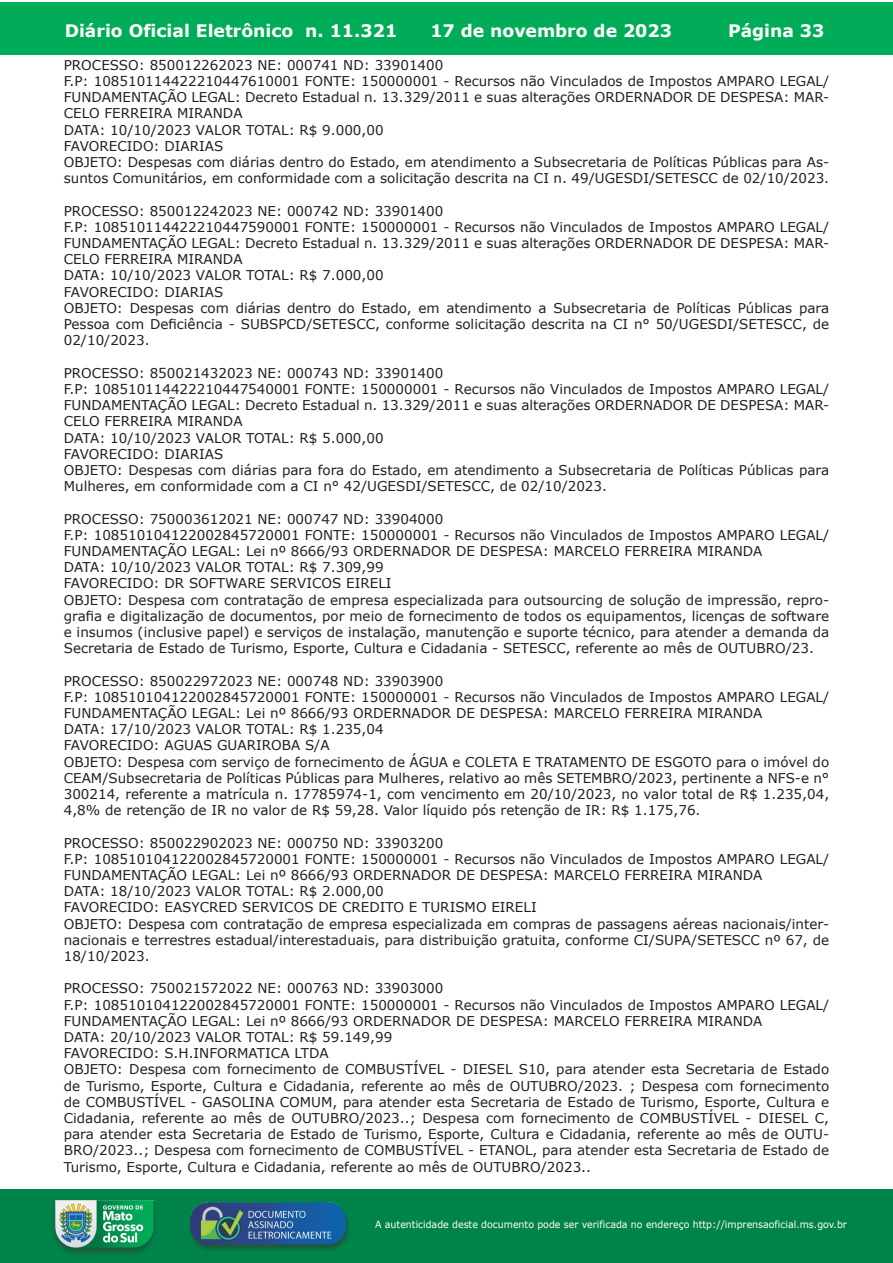
<style>
.page{position:relative;width:893px;height:1263px;background:#fff}
.page>*{position:absolute;margin:0;border:0;box-sizing:border-box;transform-origin:0 0}
.t1{font:700 17.25px "Verdana";color:#fff}
.t2{font:13.5px/16.2px "Verdana";color:#231f20}
.t3{font:9.9px "Verdana";color:#fff;scale:.95 1}
</style>
<div class="page">
<div style="left:0;top:2px;width:893px;height:53px;background:#00ac57"></div>
<div style="left:1px;top:1189px;width:892px;height:74px;background:#008349"></div>
<img style="left:49px;top:1198px;width:111px;height:61px">
<img style="left:185px;top:1201px;width:168px;height:54px">
<p class="t1" style="left:65px;top:18px;width:334px">Diário Oficial Eletrônico n. 11.321</p>
<p class="t1" style="left:430px;top:18px;width:243px">17 de novembro de 2023</p>
<p class="t1" style="left:728px;top:18px;width:98px">Página 33</p>
<p class="t2" style="left:64px;top:57px;width:767px">PROCESSO: 850012262023 NE: 000741 ND: 33901400<br>F.P: 108510114422210447610001 FONTE: 150000001 - Recursos não Vinculados de Impostos AMPARO LEGAL/ FUNDAMENTAÇÃO LEGAL: Decreto Estadual n. 13.329/2011 e suas alterações ORDERNADOR DE DESPESA: MAR-CELO FERREIRA MIRANDA<br>DATA: 10/10/2023 VALOR TOTAL: R$ 9.000,00<br>FAVORECIDO: DIARIAS<br>OBJETO: Despesas com diárias dentro do Estado, em atendimento a Subsecretaria de Políticas Públicas para As&shy;suntos Comunitários, em conformidade com a solicitação descrita na CI n. 49/UGESDI/SETESCC de 02/10/2023.</p>
<p class="t2" style="left:64px;top:203px;width:767px">PROCESSO: 850012242023 NE: 000742 ND: 33901400<br>F.P: 108510114422210447590001 FONTE: 150000001 - Recursos não Vinculados de Impostos AMPARO LEGAL/ FUNDAMENTAÇÃO LEGAL: Decreto Estadual n. 13.329/2011 e suas alterações ORDERNADOR DE DESPESA: MAR-CELO FERREIRA MIRANDA<br>DATA: 10/10/2023 VALOR TOTAL: R$ 7.000,00<br>FAVORECIDO: DIARIAS<br>OBJETO: Despesas com diárias dentro do Estado, em atendimento a Subsecretaria de Políticas Públicas para Pessoa com Deficiência - SUBSPCD/SETESCC, conforme solicitação descrita na CI n° 50/UGESDI/SETESCC, de 02/10/2023.</p>
<p class="t2" style="left:64px;top:365px;width:767px">PROCESSO: 850021432023 NE: 000743 ND: 33901400<br>F.P: 108510114422210447540001 FONTE: 150000001 - Recursos não Vinculados de Impostos AMPARO LEGAL/ FUNDAMENTAÇÃO LEGAL: Decreto Estadual n. 13.329/2011 e suas alterações ORDERNADOR DE DESPESA: MAR-CELO FERREIRA MIRANDA<br>DATA: 10/10/2023 VALOR TOTAL: R$ 5.000,00<br>FAVORECIDO: DIARIAS<br>OBJETO: Despesas com diárias para fora do Estado, em atendimento a Subsecretaria de Políticas Públicas para Mulheres, em conformidade com a CI n° 42/UGESDI/SETESCC, de 02/10/2023.</p>
<p class="t2" style="left:64px;top:510px;width:767px">PROCESSO: 750003612021 NE: 000747 ND: 33904000<br>F.P: 108510104122002845720001 FONTE: 150000001 - Recursos não Vinculados de Impostos AMPARO LEGAL/ FUNDAMENTAÇÃO LEGAL: Lei nº 8666/93 ORDERNADOR DE DESPESA: MARCELO FERREIRA MIRANDA<br>DATA: 10/10/2023 VALOR TOTAL: R$ 7.309,99<br>FAVORECIDO: DR SOFTWARE SERVICOS EIRELI<br>OBJETO: Despesa com contratação de empresa especializada para outsourcing de solução de impressão, repro&shy;grafia e digitalização de documentos, por meio de fornecimento de todos os equipamentos, licenças de software e insumos (inclusive papel) e serviços de instalação, manutenção e suporte técnico, para atender a demanda da Secretaria de Estado de Turismo, Esporte, Cultura e Cidadania - SETESCC, referente ao mês de OUTUBRO/23.</p>
<p class="t2" style="left:64px;top:672px;width:767px">PROCESSO: 850022972023 NE: 000748 ND: 33903900<br>F.P: 108510104122002845720001 FONTE: 150000001 - Recursos não Vinculados de Impostos AMPARO LEGAL/ FUNDAMENTAÇÃO LEGAL: Lei nº 8666/93 ORDERNADOR DE DESPESA: MARCELO FERREIRA MIRANDA<br>DATA: 17/10/2023 VALOR TOTAL: R$ 1.235,04<br>FAVORECIDO: AGUAS GUARIROBA S/A<br>OBJETO: Despesa com serviço de fornecimento de ÁGUA e COLETA E TRATAMENTO DE ESGOTO para o imóvel do CEAM/Subsecretaria de Políticas Públicas para Mulheres, relativo ao mês SETEMBRO/2023, pertinente a NFS-e n° 300214, referente a matrícula n. 17785974-1, com vencimento em 20/10/2023, no valor total de R$ 1.235,04, 4,8% de retenção de IR no valor de R$ 59,28. Valor líquido pós retenção de IR: R$ 1.175,76.</p>
<p class="t2" style="left:64px;top:834px;width:767px">PROCESSO: 850022902023 NE: 000750 ND: 33903200<br>F.P: 108510104122002845720001 FONTE: 150000001 - Recursos não Vinculados de Impostos AMPARO LEGAL/ FUNDAMENTAÇÃO LEGAL: Lei nº 8666/93 ORDERNADOR DE DESPESA: MARCELO FERREIRA MIRANDA<br>DATA: 18/10/2023 VALOR TOTAL: R$ 2.000,00<br>FAVORECIDO: EASYCRED SERVICOS DE CREDITO E TURISMO EIRELI<br>OBJETO: Despesa com contratação de empresa especializada em compras de passagens aéreas nacionais/inter&shy;nacionais e terrestres estadual/interestaduais, para distribuição gratuita, conforme CI/SUPA/SETESCC nº 67, de 18/10/2023.</p>
<p class="t2" style="left:64px;top:980px;width:767px">PROCESSO: 750021572022 NE: 000763 ND: 33903000<br>F.P: 108510104122002845720001 FONTE: 150000001 - Recursos não Vinculados de Impostos AMPARO LEGAL/ FUNDAMENTAÇÃO LEGAL: Lei nº 8666/93 ORDERNADOR DE DESPESA: MARCELO FERREIRA MIRANDA<br>DATA: 20/10/2023 VALOR TOTAL: R$ 59.149,99<br>FAVORECIDO: S.H.INFORMATICA LTDA<br>OBJETO: Despesa com fornecimento de COMBUSTÍVEL - DIESEL S10, para atender esta Secretaria de Estado de Turismo, Esporte, Cultura e Cidadania, referente ao mês de OUTUBRO/2023. ; Despesa com fornecimento de COMBUSTÍVEL - GASOLINA COMUM, para atender esta Secretaria de Estado de Turismo, Esporte, Cultura e Cidadania, referente ao mês de OUTUBRO/2023..; Despesa com fornecimento de COMBUSTÍVEL - DIESEL C, para atender esta Secretaria de Estado de Turismo, Esporte, Cultura e Cidadania, referente ao mês de OUTU-BRO/2023..; Despesa com fornecimento de COMBUSTÍVEL - ETANOL, para atender esta Secretaria de Estado de Turismo, Esporte, Cultura e Cidadania, referente ao mês de OUTUBRO/2023..</p>
<p class="t3" style="left:375px;top:1218px;width:498px">A autenticidade deste documento pode ser verificada no endereço http://imprensaoficial.ms.gov.br</p>
</div>
